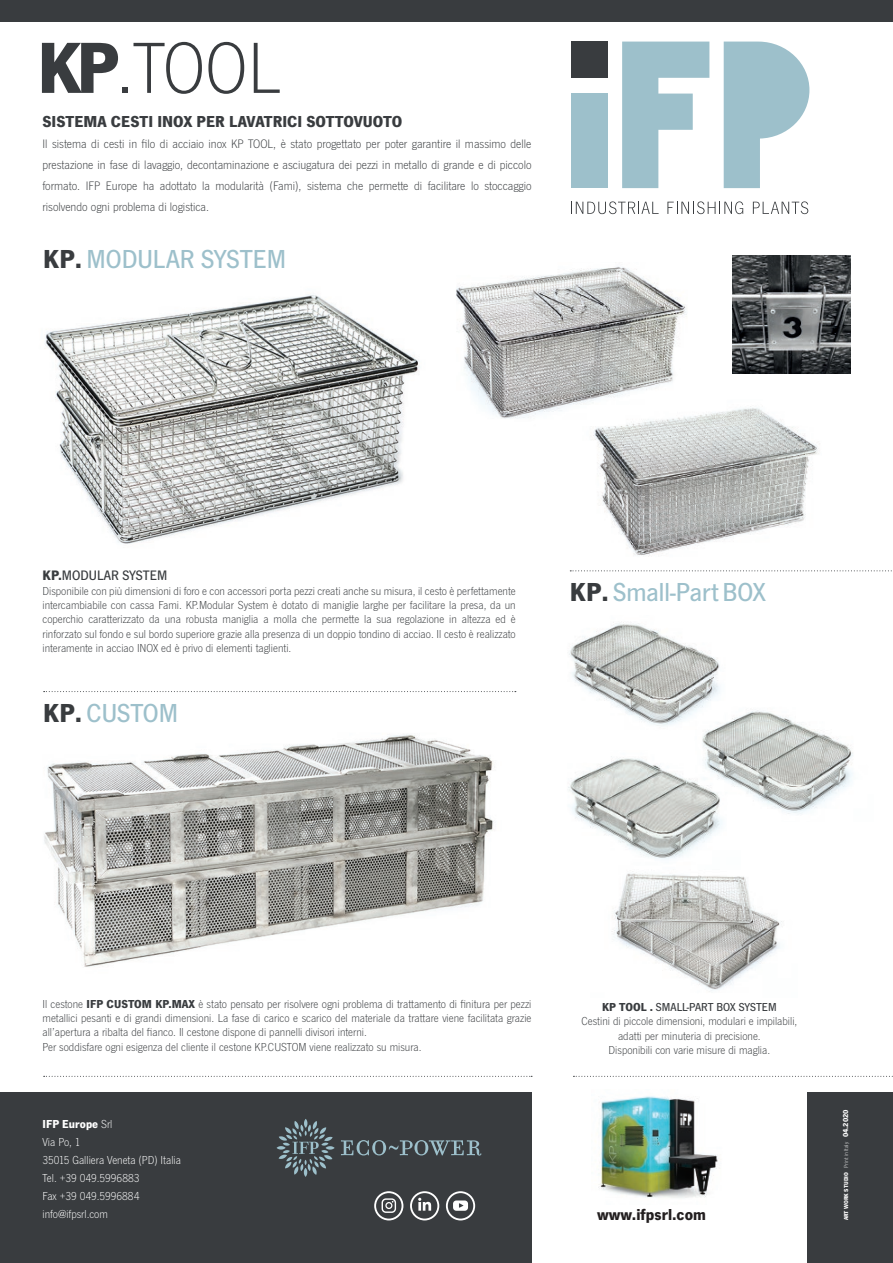
<style>
.page{position:relative;width:893px;height:1263px;background:#fff}
.page>*{position:absolute;margin:0;border:0;box-sizing:border-box;transform-origin:0 0}
.t1{font:75px "News Got T Ligh";color:#393c3f}
.t2{font:500 27px "News Got T";color:#9dc0cb}
.t3{font:700 16.5px "News Got T";color:#393c3f}
.t4{font:700 16.5px "News Got T";color:#231f20}
.t5{font:500 14.25px "News Got T";color:#393c3f}
.t6{font:12.75px/21px "News Got T Ligh";color:#393c3f;text-align:justify}
.t7{font:12px/14.4px "News Got T Ligh";color:#393c3f}
.t8{font:12px/18px "News Got T Ligh";color:#fff}
.t9{font:500 12px "News Got T";color:#393c3f}
.t10{font:700 12px "News Got T";color:#fff}
.t11{font:700 6px "News Got T";color:#fff}
.s1{font-family:"News Got T";font-weight:700}
.s2{font-weight:700;color:#393c3f}
.s3{font-weight:700}
.s4{font-family:"News Got T Ligh";font-weight:400}
.s5{font-size:7.5px}
</style>
<div class="page">
<div style="left:571px;top:94px;width:36px;height:94px;background:#9dc0cb"></div>
<svg style="left:724px;top:42px;width:85px;height:146px"></svg>
<div style="left:571px;top:42px;width:36px;height:36px;background:#393c3f"></div>
<svg style="left:622px;top:42px;width:87px;height:146px"></svg>
<svg style="left:571px;top:201px;width:88px;height:13px"></svg>
<svg style="left:667px;top:201px;width:76px;height:13px"></svg>
<svg style="left:753px;top:201px;width:55px;height:13px"></svg>
<img style="left:598px;top:1096px;width:120px;height:102px">
<div style="left:0;top:0;width:893px;height:21px;background:#393c3f"></div>
<div style="left:808px;top:1093px;width:85px;height:170px;background:#393c3f"></div>
<div style="left:0;top:1093px;width:531px;height:170px;background:#393c3f"></div>
<img style="left:44px;top:734px;width:450px;height:233px">
<img style="left:460px;top:266px;width:227px;height:153px">
<img style="left:569px;top:622px;width:151px;height:104px">
<img style="left:683px;top:693px;width:170px;height:121px">
<img style="left:568px;top:751px;width:173px;height:109px">
<img style="left:612px;top:873px;width:170px;height:118px">
<img style="left:45px;top:287px;width:415px;height:257px">
<img style="left:570px;top:400px;width:249px;height:157px">
<svg style="left:44px;top:1076px;width:488px;height:1px"></svg>
<svg style="left:44px;top:691px;width:472px;height:1px"></svg>
<svg style="left:573px;top:1076px;width:320px;height:1px"></svg>
<svg style="left:570px;top:570px;width:322px;height:1px"></svg>
<svg style="left:374px;top:1191px;width:29px;height:29px"></svg>
<svg style="left:410px;top:1191px;width:29px;height:29px"></svg>
<svg style="left:446px;top:1191px;width:29px;height:29px"></svg>
<svg style="left:277px;top:1119px;width:58px;height:58px"></svg>
<svg style="left:341px;top:1140px;width:140px;height:15px"></svg>
<img style="left:732px;top:255px;width:118px;height:119px">
<h1 class="t1" style="left:37px;top:27px;width:245px"><span class="s1">KP</span> .TOOL</h1>
<h3 class="t3" style="left:43px;top:111px;width:361px">SISTEMA CESTI INOX PER LAVATRICI SOTTOVUOTO</h3>
<p class="t6" style="left:43px;top:133px;width:490px">Il sistema di cesti in filo di acciaio inox KP TOOL, è stato progettato per poter garantire il massimo delle prestazione in fase di lavaggio, decontaminazione e asciugatura dei pezzi in metallo di grande e di piccolo formato. IFP Europe ha adottato la modularità (Fami), sistema che permette di facilitare lo stoccaggio risolvendo ogni problema di logistica.</p>
<h2 class="t2" style="left:43px;top:244px;width:244px"><span class="s2">KP.</span> MODULAR SYSTEM</h2>
<p class="t5" style="left:43px;top:568px;width:126px"><span class="s3">KP.</span>MODULAR SYSTEM</p>
<p class="t7" style="left:43px;top:583px;width:475px;text-align:justify">Disponibile con più dimensioni di foro e con accessori porta pezzi creati anche su misura, il cesto è perfettamente intercambiabile con cassa Fami. KP.Modular System è dotato di maniglie larghe per facilitare la presa, da un coperchio caratterizzato da una robusta maniglia a molla che permette la sua regolazione in altezza ed è rinforzato sul fondo e sul bordo superiore grazie alla presenza di un doppio tondino di acciao. Il cesto è realizzato interamente in acciao INOX ed è privo di elementi taglienti.</p>
<h2 class="t2" style="left:43px;top:698px;width:136px"><span class="s2">KP.</span> CUSTOM</h2>
<h2 class="t2" style="left:570px;top:577px;width:198px"><span class="s2">KP.</span> Small-Part BOX</h2>
<p class="t7" style="left:43px;top:996px;width:490px">Il cestone <span class="s1">IFP CUSTOM KP.MAX</span> è stato pensato per risolvere ogni problema di trattamento di finitura per pezzi metallici pesanti e di grandi dimensioni. La fase di carico e scarico del materiale da trattare viene facilitata grazie all’apertura a ribalta del fianco. Il cestone dispone di pannelli divisori interni.<br>Per soddisfare ogni esigenza del cliente il cestone KP.CUSTOM viene realizzato su misura.</p>
<p class="t10" style="left:43px;top:1117px;width:72px">IFP Europe <span class="s4">Srl</span></p>
<p class="t8" style="left:43px;top:1132px;width:140px">Via Po, 1<br>35015 Galliera Veneta (PD) Italia<br>Tel. +39 049.5996883<br>Fax +39 049.5996884 info@ifpsrl.com</p>
<p class="t9" style="left:602px;top:1000px;width:176px"><span class="s3">KP TOOL .</span> SMALL-PART BOX SYSTEM</p>
<p class="t7" style="left:581px;top:1014px;width:217px;text-align:center">Cestini di piccole dimensioni, modulari e impilabili, adatti per minuteria di precisione.<br>Disponibili con varie misure di maglia.</p>
<h3 class="t4" style="left:597px;top:1205px;width:110px">www.ifpsrl.com</h3>
<p class="t11" style="left:843px;top:1220px;width:113px;rotate:-90deg">ART WORK STUDIO <span class="s4">Print in Italy</span> <span class="s5">04.2020</span></p>
</div>
